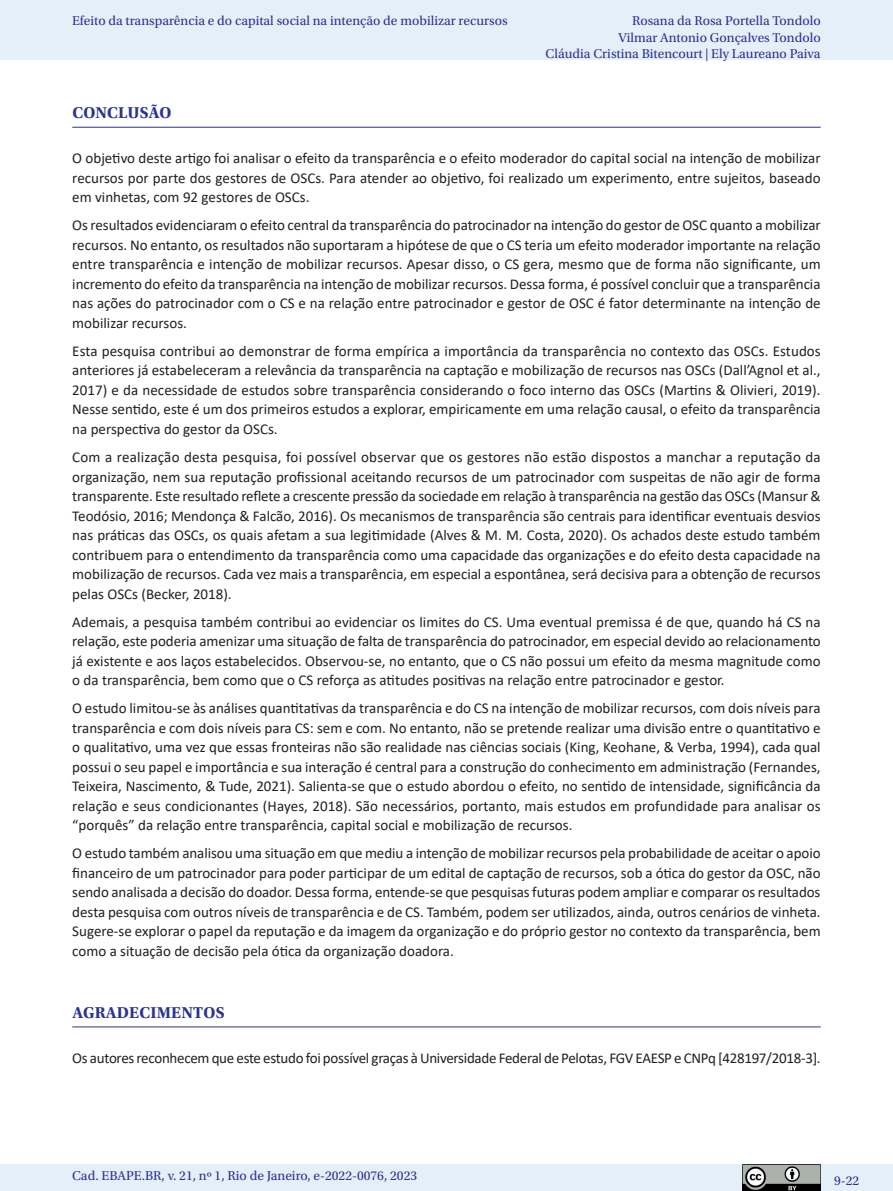
<style>
.page{position:relative;width:893px;height:1191px;background:#fff}
.page>*{position:absolute;margin:0;border:0;box-sizing:border-box;transform-origin:0 0}
._07_1_sub_1{font:700 16.5px "Utopia Std";letter-spacing:.01em;color:#2b3393}
._06_0_texto{font:15px/19.5px "Calibri";color:#231f20;text-align:justify}
._06_0_texto-2{font:15px "Calibri";letter-spacing:-.02em;color:#231f20}
.t1{font:13.5px/16.5px "Utopia Std";color:#2b3393;text-align:right}
</style>
<div class="page">
<div style="left:0;top:0;width:893px;height:60px;background:#e4eff8"></div>
<div style="left:0;top:1164px;width:893px;height:27px;background:#e4eff8"></div>
<img style="left:743px;top:1164px;width:78px;height:27px">
<hr style="left:72px;top:127px;width:749px;height:1px;background:#2b3393">
<hr style="left:72px;top:1026px;width:749px;height:1px;background:#2b3393">
<p class="t1" style="left:72px;top:13px;width:437px">Efeito da transparência e do capital social na intenção de mobilizar recursos</p>
<p class="t1" style="left:546px;top:13px;width:277px">Rosana da Rosa Portella Tondolo<br>Vilmar Antonio Gonçalves Tondolo<br>Cláudia Cristina Bitencourt | Ely Laureano Paiva</p>
<p class="_07_1_sub_1" style="left:72px;top:103px;width:101px">CONCLUSÃO</p>
<p class="_06_0_texto" style="left:72px;top:148px;width:750px">O objetivo deste artigo foi analisar o efeito da transparência e o efeito moderador do capital social na intenção de mobilizar recursos por parte dos gestores de OSCs. Para atender ao objetivo, foi realizado um experimento, entre sujeitos, baseado em vinhetas, com 92 gestores de OSCs.</p>
<p class="_06_0_texto" style="left:72px;top:215px;width:750px">Os resultados evidenciaram o efeito central da transparência do patrocinador na intenção do gestor de OSC quanto a mobilizar recursos. No entanto, os resultados não suportaram a hipótese de que o CS teria um efeito moderador importante na relação entre transparência e intenção de mobilizar recursos. Apesar disso, o CS gera, mesmo que de forma não significante, um incremento do efeito da transparência na intenção de mobilizar recursos. Dessa forma, é possível concluir que a transparência nas ações do patrocinador com o CS e na relação entre patrocinador e gestor de OSC é fator determinante na intenção de mobilizar recursos.</p>
<p class="_06_0_texto" style="left:72px;top:341px;width:750px">Esta pesquisa contribui ao demonstrar de forma empírica a importância da transparência no contexto das OSCs. Estudos anteriores já estabeleceram a relevância da transparência na captação e mobilização de recursos nas OSCs (Dall’Agnol et al., 2017) e da necessidade de estudos sobre transparência considerando o foco interno das OSCs (Martins &amp; Olivieri, 2019).<br>Nesse sentido, este é um dos primeiros estudos a explorar, empiricamente em uma relação causal, o efeito da transparência na perspectiva do gestor da OSCs.</p>
<p class="_06_0_texto" style="left:72px;top:447px;width:750px">Com a realização desta pesquisa, foi possível observar que os gestores não estão dispostos a manchar a reputação da organização, nem sua reputação profissional aceitando recursos de um patrocinador com suspeitas de não agir de forma transparente. Este resultado reflete a crescente pressão da sociedade em relação à transparência na gestão das OSCs (Mansur &amp; Teodósio, 2016; Mendonça &amp; Falcão, 2016). Os mecanismos de transparência são centrais para identificar eventuais desvios nas práticas das OSCs, os quais afetam a sua legitimidade (Alves &amp; M. M. Costa, 2020). Os achados deste estudo também contribuem para o entendimento da transparência como uma capacidade das organizações e do efeito desta capacidade na mobilização de recursos. Cada vez mais a transparência, em especial a espontânea, será decisiva para a obtenção de recursos pelas OSCs (Becker, 2018).</p>
<p class="_06_0_texto" style="left:72px;top:611px;width:750px">Ademais, a pesquisa também contribui ao evidenciar os limites do CS. Uma eventual premissa é de que, quando há CS na relação, este poderia amenizar uma situação de falta de transparência do patrocinador, em especial devido ao relacionamento já existente e aos laços estabelecidos. Observou-se, no entanto, que o CS não possui um efeito da mesma magnitude como o da transparência, bem como que o CS reforça as atitudes positivas na relação entre patrocinador e gestor.</p>
<p class="_06_0_texto" style="left:72px;top:698px;width:750px">O estudo limitou-se às análises quantitativas da transparência e do CS na intenção de mobilizar recursos, com dois níveis para transparência e com dois níveis para CS: sem e com. No entanto, não se pretende realizar uma divisão entre o quantitativo e o qualitativo, uma vez que essas fronteiras não são realidade nas ciências sociais (King, Keohane, &amp; Verba, 1994), cada qual possui o seu papel e importância e sua interação é central para a construção do conhecimento em administração (Fernandes, Teixeira, Nascimento, &amp; Tude, 2021). Salienta-se que o estudo abordou o efeito, no sentido de intensidade, significância da relação e seus condicionantes (Hayes, 2018). São necessários, portanto, mais estudos em profundidade para analisar os “porquês” da relação entre transparência, capital social e mobilização de recursos.</p>
<p class="_06_0_texto" style="left:72px;top:843px;width:750px">O estudo também analisou uma situação em que mediu a intenção de mobilizar recursos pela probabilidade de aceitar o apoio financeiro de um patrocinador para poder participar de um edital de captação de recursos, sob a ótica do gestor da OSC, não sendo analisada a decisão do doador. Dessa forma, entende-se que pesquisas futuras podem ampliar e comparar os resultados desta pesquisa com outros níveis de transparência e de CS. Também, podem ser utilizados, ainda, outros cenários de vinheta.<br>Sugere-se explorar o papel da reputação e da imagem da organização e do próprio gestor no contexto da transparência, bem como a situação de decisão pela ótica da organização doadora.</p>
<p class="_07_1_sub_1" style="left:72px;top:1003px;width:154px">AGRADECIMENTOS</p>
<p class="_06_0_texto-2" style="left:72px;top:1047px;width:750px">Os autores reconhecem que este estudo foi possível graças à Universidade Federal de Pelotas, FGV EAESP e CNPq [428197/2018-3].</p>
<p class="t1" style="left:72px;top:1167px;width:346px">Cad. EBAPE.BR, v. 21, nº 1, Rio de Janeiro, e-2022-0076, 2023</p>
<p class="t1" style="left:834px;top:1172px;width:27px">9-22</p>
</div>
